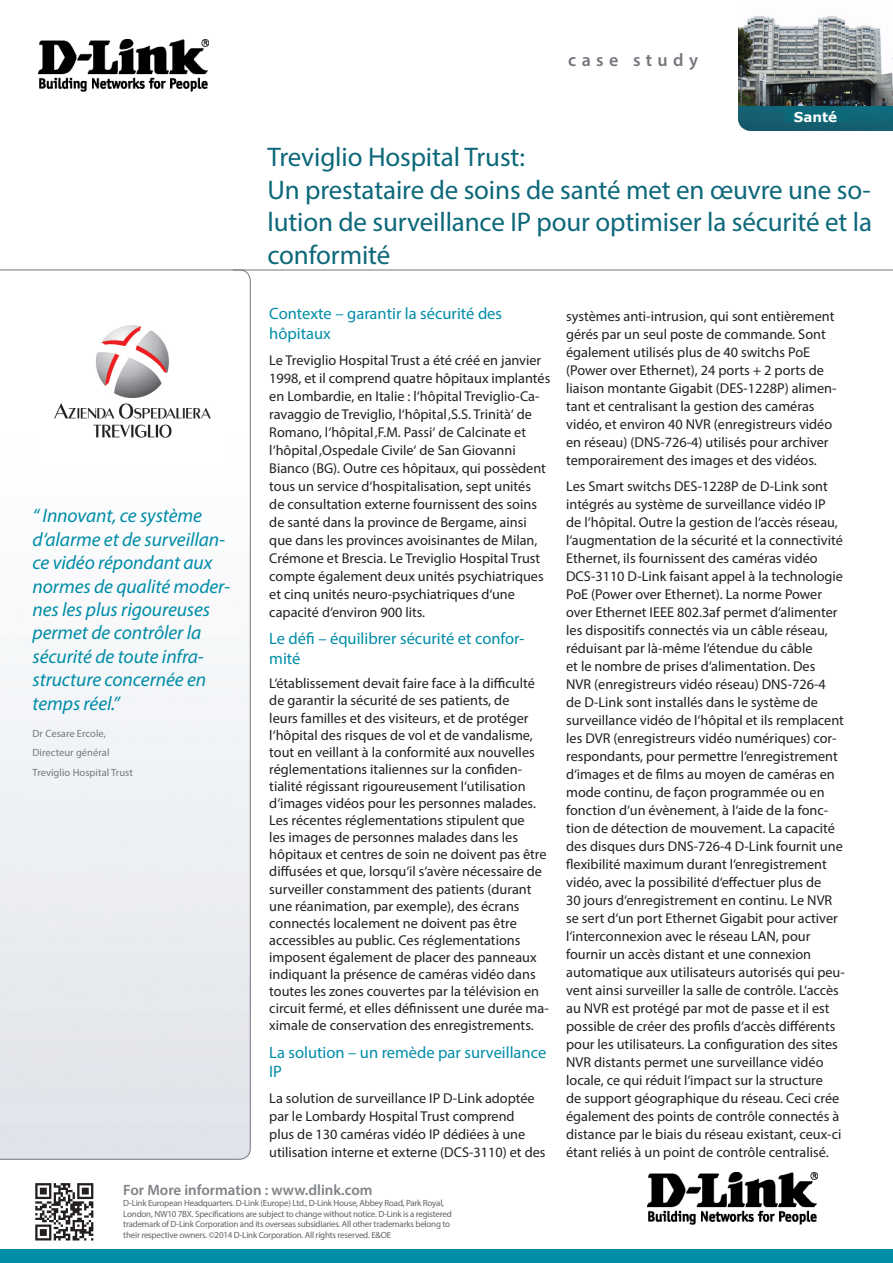
<style>
.page{position:relative;width:893px;height:1263px;background:#fff}
.page>*{position:absolute;margin:0;border:0;box-sizing:border-box;transform-origin:0 0}
.t1{font:27px/32.4px "Myriad Pro";letter-spacing:-.005em;color:#0d687a;text-align:justify}
.t2{font:italic 19.5px/23.4px "Myriad Pro";letter-spacing:-.005em;color:#008da8}
.t3{font:600 18px "Myriad Pro";letter-spacing:.3em;color:#74787d}
.t4{font:16.5px/19.8px "Myriad Pro";color:#008da8}
.t5{font:600 15px "Myriad Pro";color:#7f8287}
.t6{font:14.25px/18px "Myriad Pro";color:#231f20}
.t7{font:600 13.5px "Myriad Pro";letter-spacing:.045em;color:#fff}
.t8{font:700 13.5px "Verdana";color:#fff}
.t9{font:10.5px "Myriad Pro";letter-spacing:.005em;color:#74787d}
.t10{font:9px/10.8px "Myriad Pro";letter-spacing:-.025em;color:#636366}
</style>
<div class="page">
<img style="left:738px;top:106px;width:155px;height:25px">
<div style="left:0;top:1249px;width:893px;height:14px;background:#008da8"></div>
<img style="left:38px;top:40px;width:171px;height:51px">
<svg style="left:0;top:270px;width:251px;height:890px"></svg>
<hr style="left:233px;top:270px;width:660px;height:1px;background:#74787d">
<img style="left:35px;top:1183px;width:59px;height:58px">
<img style="left:647px;top:1172px;width:171px;height:52px">
<img style="left:35px;top:310px;width:196px;height:156px">
<img style="left:738px;top:16px;width:155px;height:90px">
<div style="left:785px;top:106px;width:65px;height:16px;background:#0d687a"></div>
<p class="t3" style="left:568px;top:48px;width:131px">case study</p>
<p class="t8" style="left:794px;top:107px;width:45px">Santé</p>
<p class="t7" style="left:785px;top:107px;width:63px">BUSINESS</p>
<p class="t2" style="left:33px;top:504px;width:199px">“ Innovant, ce système d‘alarme et de surveillan&shy;ce vidéo répondant aux normes de qualité moder&shy;nes les plus rigoureuses permet de contrôler la sécurité de toute infra&shy;structure concernée en temps réel.”</p>
<p class="t9" style="left:33px;top:727px;width:75px">Dr Cesare Ercole,</p>
<p class="t9" style="left:33px;top:746px;width:78px">Directeur général</p>
<p class="t9" style="left:33px;top:766px;width:102px">Treviglio Hospital Trust</p>
<p class="t1" style="left:267px;top:141px;width:259px">Treviglio Hospital Trust:</p>
<p class="t1" style="left:267px;top:173px;width:606px">Un prestataire de soins de santé met en œuvre une so&shy;lution de surveillance IP pour optimiser la sécurité et la conformité</p>
<p class="t4" style="left:269px;top:304px;width:234px">Contexte – garantir la sécurité des hôpitaux</p>
<p class="t6" style="left:269px;top:351px;width:282px">Le Treviglio Hospital Trust a été créé en janvier 1998, et il comprend quatre hôpitaux implantés en Lombardie, en Italie : l‘hôpital Treviglio-Ca&shy;ravaggio de Treviglio, l‘hôpital ‚S.S. Trinità‘ de Romano, l‘hôpital ‚F.M. Passi‘ de Calcinate et l‘hôpital ‚Ospedale Civile‘ de San Giovanni Bianco (BG). Outre ces hôpitaux, qui possèdent tous un service d‘hospitalisation, sept unités<br>de consultation externe fournissent des soins de santé dans la province de Bergame, ainsi que dans les provinces avoisinantes de Milan, Crémone et Brescia. Le Treviglio Hospital Trust compte également deux unités psychiatriques et cinq unités neuro-psychiatriques d‘une capacité d‘environ 900 lits.</p>
<p class="t4" style="left:269px;top:628px;width:257px">Le défi – équilibrer sécurité et confor&shy;mité</p>
<p class="t6" style="left:269px;top:675px;width:281px;line-height:17.1px">L‘établissement devait faire face à la difficulté de garantir la sécurité de ses patients, de<br>leurs familles et des visiteurs, et de protéger l‘hôpital des risques de vol et de vandalisme, tout en veillant à la conformité aux nouvelles réglementations italiennes sur la confiden&shy;tialité régissant rigoureusement l‘utilisation d‘images vidéos pour les personnes malades.<br>Les récentes réglementations stipulent que<br>les images de personnes malades dans les hôpitaux et centres de soin ne doivent pas être diffusées et que, lorsqu‘il s‘avère nécessaire de surveiller constamment des patients (durant une réanimation, par exemple), des écrans connectés localement ne doivent pas être accessibles au public. Ces réglementations imposent également de placer des panneaux indiquant la présence de caméras vidéo dans toutes les zones couvertes par la télévision en circuit fermé, et elles définissent une durée ma&shy;ximale de conservation des enregistrements.</p>
<p class="t4" style="left:269px;top:1042px;width:278px">La solution – un remède par surveillance<br>IP</p>
<p class="t6" style="left:269px;top:1089px;width:278px">La solution de surveillance IP D-Link adoptée par le Lombardy Hospital Trust comprend<br>plus de 130 caméras vidéo IP dédiées à une utilisation interne et externe (DCS-3110) et des</p>
<p class="t6" style="left:566px;top:307px;width:272px">systèmes anti-intrusion, qui sont entièrement gérés par un seul poste de commande. Sont également utilisés plus de 40 switchs PoE (Power over Ethernet), 24 ports + 2 ports de liaison montante Gigabit (DES-1228P) alimen&shy;tant et centralisant la gestion des caméras vidéo, et environ 40 NVR (enregistreurs vidéo en réseau) (DNS-726-4) utilisés pour archiver temporairement des images et des vidéos.</p>
<p class="t6" style="left:566px;top:477px;width:280px">Les Smart switchs DES-1228P de D-Link sont intégrés au système de surveillance vidéo IP<br>de l‘hôpital. Outre la gestion de l‘accès réseau, l‘augmentation de la sécurité et la connectivité Ethernet, ils fournissent des caméras vidéo DCS-3110 D-Link faisant appel à la technologie PoE (Power over Ethernet). La norme Power over Ethernet IEEE 802.3af permet d‘alimenter les dispositifs connectés via un câble réseau, réduisant par là-même l‘étendue du câble<br>et le nombre de prises d‘alimentation. Des<br>NVR (enregistreurs vidéo réseau) DNS-726-4<br>de D-Link sont installés dans le système de surveillance vidéo de l‘hôpital et ils remplacent les DVR (enregistreurs vidéo numériques) cor&shy;respondants, pour permettre l‘enregistrement d‘images et de films au moyen de caméras en mode continu, de façon programmée ou en fonction d‘un évènement, à l‘aide de la fonc&shy;tion de détection de mouvement. La capacité des disques durs DNS-726-4 D-Link fournit une flexibilité maximum durant l‘enregistrement vidéo, avec la possibilité d‘effectuer plus de<br>30 jours d‘enregistrement en continu. Le NVR se sert d‘un port Ethernet Gigabit pour activer l‘interconnexion avec le réseau LAN, pour fournir un accès distant et une connexion automatique aux utilisateurs autorisés qui peu&shy;vent ainsi surveiller la salle de contrôle. L‘accès au NVR est protégé par mot de passe et il est possible de créer des profils d‘accès différents pour les utilisateurs. La configuration des sites NVR distants permet une surveillance vidéo locale, ce qui réduit l‘impact sur la structure<br>de support géographique du réseau. Ceci crée également des points de contrôle connectés à distance par le biais du réseau existant, ceux-ci étant reliés à un point de contrôle centralisé.</p>
<p class="t5" style="left:123px;top:1180px;width:251px">For More information : www.dlink.com</p>
<p class="t10" style="left:123px;top:1197px;width:330px">D-Link European Headquarters. D-Link (Europe) Ltd., D-Link House, Abbey Road, Park Royal, London, NW10 7BX. Specifications are subject to change without notice. D-Link is a registered trademark of D-Link Corporation and its overseas subsidiaries. All other trademarks belong to their respective owners. ©2014 D-Link Corporation. All rights reserved. E&amp;OE</p>
</div>
